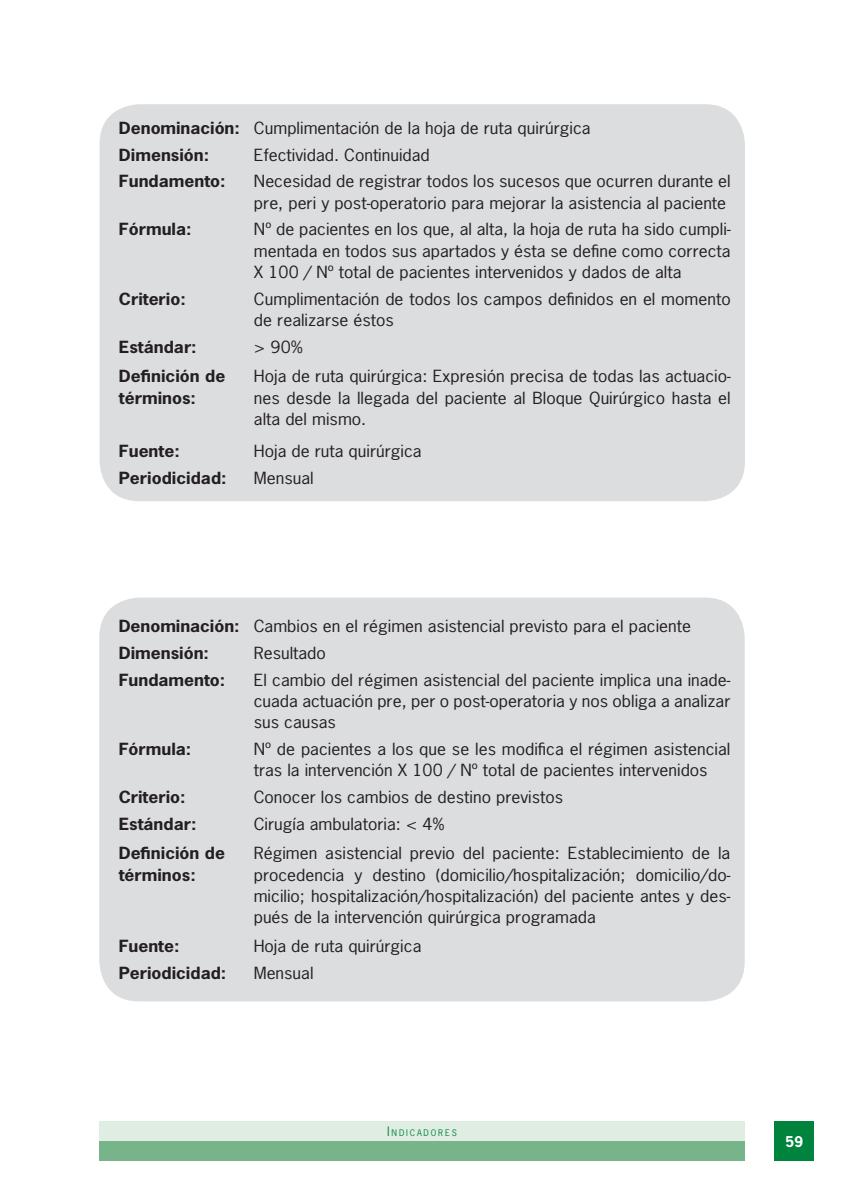
<style>
.page{position:relative;width:844px;height:1191px;background:#fff}
.page>*{position:absolute;margin:0;border:0;box-sizing:border-box;transform-origin:0 0}
.t1{font:15.75px/21.3px "News Gothic";color:#231f20;scale:1.11 1}
.t2{font:700 15.75px/21.3px "News Gothic";color:#231f20;scale:1.11 1}
.t3{font:700 14px "News Gothic";color:#fff}
.t4{font:8.58px "News Gothic";letter-spacing:.215em;color:#00843d}
.s1{font-weight:700}
.s2{font-size:12.25px}
</style>
<div class="page">
<div style="left:774px;top:1121px;width:40px;height:40px;background:#00843d"></div>
<div style="left:99px;top:1141px;width:645px;height:20px;background:#77b48a"></div>
<div style="left:99px;top:1121px;width:645px;height:20px;background:#e0ede2"></div>
<div style="left:99px;top:104px;width:645px;height:397px;background:#dcdddf"></div>
<div style="left:99px;top:597px;width:645px;height:404px;background:#dcdddf"></div>
<p class="t1" style="left:119px;top:114px;width:426px;line-height:26.8px"><span class="s1">Denominación:</span> Cumplimentación de la hoja de ruta quirúrgica<br><span class="s1">Dimensión:</span></p>
<p class="t1" style="left:254px;top:144px;width:160px">Efectividad. Continuidad</p>
<p class="t2" style="left:119px;top:170px;width:98px">Fundamento:</p>
<p class="t1" style="left:254px;top:170px;width:431px">Necesidad de registrar todos los sucesos que ocurren durante el pre, peri y post-operatorio para mejorar la asistencia al paciente</p>
<p class="t2" style="left:119px;top:218px;width:67px">Fórmula:</p>
<p class="t1" style="left:254px;top:218px;width:431px;text-align:justify">Nº de pacientes en los que, al alta, la hoja de ruta ha sido cumpli&shy;mentada en todos sus apartados y ésta se define como correcta X 100 / Nº total de pacientes intervenidos y dados de alta</p>
<p class="t2" style="left:119px;top:288px;width:62px">Criterio:</p>
<p class="t1" style="left:254px;top:288px;width:431px">Cumplimentación de todos los campos definidos en el momento de realizarse éstos</p>
<p class="t2" style="left:119px;top:336px;width:72px">Estándar:</p>
<p class="t1" style="left:254px;top:336px;width:46px">&gt; 90%</p>
<p class="t2" style="left:119px;top:365px;width:97px">Definición de términos:</p>
<p class="t1" style="left:254px;top:366px;width:431px;text-align:justify">Hoja de ruta quirúrgica: Expresión precisa de todas las actuacio&shy;nes desde la llegada del paciente al Bloque Quirúrgico hasta el alta del mismo.</p>
<p class="t2" style="left:119px;top:440px;width:56px">Fuente:</p>
<p class="t1" style="left:254px;top:440px;width:152px">Hoja de ruta quirúrgica</p>
<p class="t2" style="left:119px;top:467px;width:98px">Periodicidad:</p>
<p class="t1" style="left:254px;top:467px;width:55px">Mensual</p>
<p class="t1" style="left:119px;top:612px;width:517px;line-height:26.8px"><span class="s1">Denominación:</span> Cambios en el régimen asistencial previsto para el paciente<br><span class="s1">Dimensión:</span></p>
<p class="t1" style="left:254px;top:642px;width:66px">Resultado</p>
<p class="t2" style="left:119px;top:668px;width:98px">Fundamento:</p>
<p class="t1" style="left:254px;top:669px;width:431px;text-align:justify">El cambio del régimen asistencial del paciente implica una inade&shy;cuada actuación pre, per o post-operatoria y nos obliga a analizar sus causas</p>
<p class="t2" style="left:119px;top:738px;width:67px">Fórmula:</p>
<p class="t1" style="left:254px;top:738px;width:431px">Nº de pacientes a los que se les modifica el régimen asistencial tras la intervención X 100 / Nº total de pacientes intervenidos</p>
<p class="t2" style="left:119px;top:786px;width:62px">Criterio:</p>
<p class="t1" style="left:254px;top:786px;width:280px">Conocer los cambios de destino previstos</p>
<p class="t2" style="left:119px;top:812px;width:72px">Estándar:</p>
<p class="t1" style="left:254px;top:813px;width:173px">Cirugía ambulatoria: &lt; 4%</p>
<p class="t2" style="left:119px;top:842px;width:97px">Definición de términos:</p>
<p class="t1" style="left:254px;top:842px;width:431px;text-align:justify">Régimen asistencial previo del paciente: Establecimiento de la procedencia y destino (domicilio/hospitalización; domicilio/do&shy;micilio; hospitalización/hospitalización) del paciente antes y des&shy;pués de la intervención quirúrgica programada</p>
<p class="t2" style="left:119px;top:935px;width:56px">Fuente:</p>
<p class="t1" style="left:254px;top:935px;width:152px">Hoja de ruta quirúrgica</p>
<p class="t2" style="left:119px;top:962px;width:98px">Periodicidad:</p>
<p class="t1" style="left:254px;top:962px;width:55px">Mensual</p>
<p class="t4" style="left:387px;top:1127px;width:71px"><span class="s2">I</span>NDICADORES</p>
<p class="t3" style="left:785px;top:1132px;width:19px">59</p>
</div>
